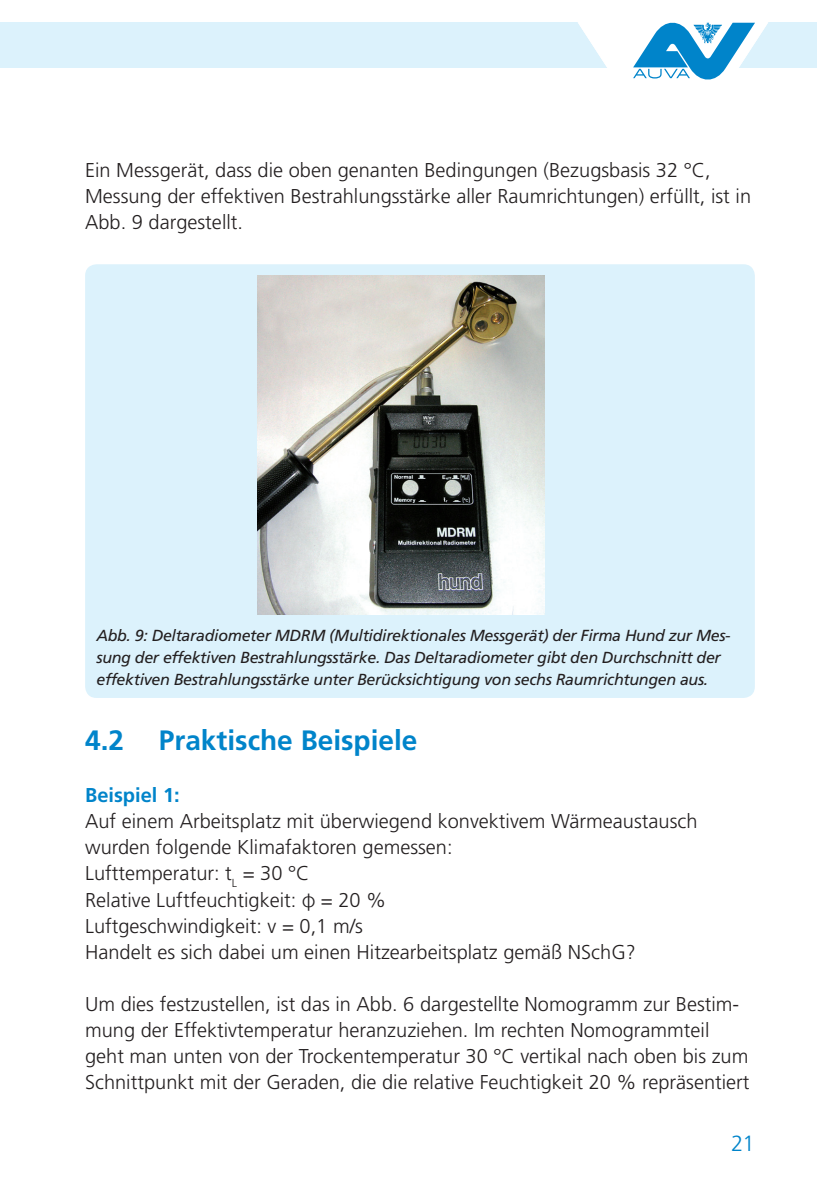
<style>
.page{position:relative;width:840px;height:1191px;background:#fff}
.page>*{position:absolute;margin:0;border:0;box-sizing:border-box;transform-origin:0 0}
.t1{font:700 28px "Frutiger LT Std";color:#0084ca}
.t2{font:300 22px "Frutiger LT Std";color:#0084ca}
.t3{font:300 20px/26px "Frutiger LT Std";color:#231f20}
.t4{font:700 20px "Frutiger LT Std";color:#0084ca}
.t5{font:italic 16px/22px "Frutiger LT Std";letter-spacing:-.02em;color:#231f20}
.s1{font-family:"Helvetica"}
</style>
<div class="page">
<div style="left:0;top:23px;width:816px;height:45px;background:#dcf2fc"></div>
<div style="left:85px;top:264px;width:669px;height:434px;background:#dcf2fc;border-radius:11px"></div>
<img style="left:258px;top:276px;width:286px;height:339px">
<svg style="left:576px;top:22px;width:192px;height:58px"></svg>
<p class="t3" style="left:85px;top:157px;width:667px">Ein Messgerät, dass die oben genanten Bedingungen (Bezugsbasis 32 °C,<br>Messung der effektiven Bestrahlungsstärke aller Raumrichtungen) erfüllt, ist in<br>Abb. 9 dargestellt.</p>
<p class="t5" style="left:96px;top:625px;width:635px">Abb. 9: Deltaradiometer MDRM (Multidirektionales Messgerät) der Firma Hund zur Mes&shy;sung der effektiven Bestrahlungsstärke. Das Deltaradiometer gibt den Durchschnitt der effektiven Bestrahlungsstärke unter Berücksichtigung von sechs Raumrichtungen aus.</p>
<h1 class="t1" style="left:85px;top:724px;width:333px">4.2 Praktische Beispiele</h1>
<p class="t4" style="left:85px;top:783px;width:96px">Beispiel 1:</p>
<p class="t3" style="left:85px;top:808px;width:613px">Auf einem Arbeitsplatz mit überwiegend konvektivem Wärmeaustausch wurden folgende Klimafaktoren gemessen:<br>Lufttemperatur: t<sub>L</sub> = 30 °C<br>Relative Luftfeuchtigkeit: <span class="s1">φ</span> = 20 %<br>Luftgeschwindigkeit: v = 0,1 m/s<br>Handelt es sich dabei um einen Hitzearbeitsplatz gemäß NSchG?</p>
<p class="t3" style="left:85px;top:991px;width:665px">Um dies festzustellen, ist das in Abb. 6 dargestellte Nomogramm zur Bestim&shy;mung der Effektivtemperatur heranzuziehen. Im rechten Nomogrammteil geht man unten von der Trockentemperatur 30 °C vertikal nach oben bis zum Schnittpunkt mit der Geraden, die die relative Feuchtigkeit 20 % repräsentiert</p>
<p class="t2" style="left:730px;top:1131px;width:25px">21</p>
</div>
